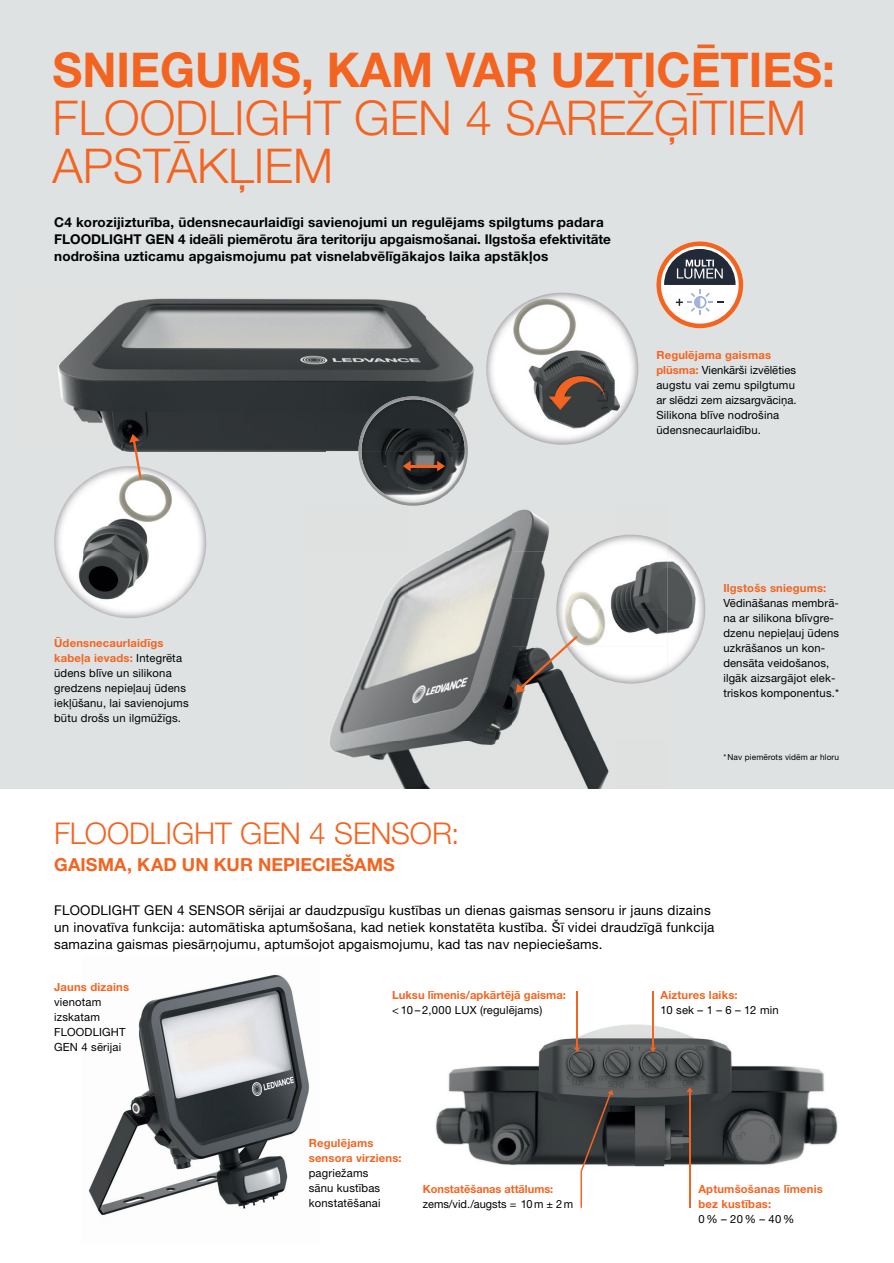
<style>
.page{position:relative;width:894px;height:1263px;background:#fff}
.page>*{position:absolute;margin:0;border:0;box-sizing:border-box;transform-origin:0 0}
.t1{font:300 48px/48px "Helvetica Neue LT Pro";color:#f36421}
.t2{font:700 48px "Helvetica Neue LT Pro";color:#f36421;scale:.96 1}
.t3{font:300 30px "Helvetica Neue LT Pro";letter-spacing:-.005em;color:#f36421}
.t4{font:700 18px "Helvetica Neue LT Pro";letter-spacing:.005em;color:#f36421}
.t5{font:13.5px/17px "Helvetica Neue LT Pro";letter-spacing:.015em;color:#000002}
.t6{font:700 13.5px/17px "Helvetica Neue LT Pro";letter-spacing:.015em;color:#000002}
.t7{font:11.25px/15px "Helvetica Neue LT Pro";letter-spacing:.015em;color:#000002}
.t8{font:700 11.25px/15px "Helvetica Neue LT Pro";letter-spacing:.015em;color:#f36421}
.t9{font:8.25px "Helvetica Neue LT Pro";letter-spacing:.015em;color:#000002}
.s1{font-weight:700;color:#f36421}
</style>
<div class="page">
<div style="left:0;top:0;width:893px;height:788px;background:#dfe2e2"></div>
<img style="left:449px;top:509px;width:100px;height:42px">
<img style="left:386px;top:551px;width:159px;height:48px">
<img style="left:367px;top:599px;width:172px;height:47px">
<img style="left:330px;top:646px;width:265px;height:95px">
<img style="left:624px;top:683px;width:14px;height:1px">
<img style="left:330px;top:741px;width:279px;height:47px">
<img style="left:88px;top:974px;width:222px;height:242px">
<img style="left:58px;top:298px;width:416px;height:153px">
<img style="left:54px;top:466px;width:152px;height:152px;border-radius:76px">
<img style="left:486px;top:293px;width:152px;height:101px">
<img style="left:490px;top:394px;width:144px;height:51px">
<img style="left:667px;top:608px;width:38px;height:66px">
<img style="left:566px;top:535px;width:101px;height:37px">
<img style="left:556px;top:572px;width:111px;height:74px">
<img style="left:577px;top:646px;width:90px;height:37px">
<img style="left:358px;top:396px;width:110px;height:108px">
<img style="left:400px;top:504px;width:26px;height:2px">
<img style="left:361px;top:451px;width:104px;height:52px">
<hr style="left:406px;top:465px;width:36px;height:2px;background:#f36421">
<svg style="left:437px;top:461px;width:8px;height:10px"></svg>
<svg style="left:403px;top:461px;width:7px;height:10px"></svg>
<svg style="left:656px;top:241px;width:87px;height:87px"></svg>
<svg style="left:548px;top:376px;width:57px;height:34px;background:#664637"></svg>
<svg style="left:516px;top:635px;width:61px;height:58px"></svg>
<svg style="left:129px;top:434px;width:13px;height:45px"></svg>
<img style="left:435px;top:1009px;width:403px;height:170px">
<svg style="left:686px;top:1087px;width:7px;height:5px"></svg>
<svg style="left:649px;top:1047px;width:7px;height:5px"></svg>
<hr style="left:689px;top:1089px;width:1px;height:119px;background:#f36421">
<hr style="left:652px;top:991px;width:1px;height:57px;background:#f36421">
<svg style="left:574px;top:1047px;width:6px;height:5px"></svg>
<hr style="left:576px;top:991px;width:1px;height:57px;background:#f36421">
<svg style="left:580px;top:1089px;width:33px;height:118px"></svg>
<h1 class="t2" style="left:53px;top:40px;width:816px">SNIEGUMS, KAM VAR UZTICĒTIES:</h1>
<h1 class="t1" style="left:53px;top:93px;width:755px">FLOODLIGHT GEN 4 SAREŽĢĪTIEM<br>APSTĀKĻIEM</h1>
<p class="t6" style="left:54px;top:213px;width:558px">C4 korozijizturība, ūdensnecaurlaidīgi savienojumi un regulējams spilgtums padara<br>FLOODLIGHT GEN 4 ideāli piemērotu āra teritoriju apgaismošanai. Ilgstoša efektivitāte nodrošina uzticamu apgaismojumu pat visnelabvēlīgākajos laika apstākļos</p>
<p class="t7" style="left:656px;top:347px;width:142px"><span class="s1">Regulējama gaismas plūsma:</span> Vienkārši izvēlēties augstu vai zemu spilgtumu ar slēdzi zem aizsargvāciņa.<br>Silikona blīve nodrošina ūdensnecaurlaidību.</p>
<p class="t7" style="left:54px;top:635px;width:136px"><span class="s1">Ūdensnecaurlaidīgs kabeļa ievads:</span> Integrēta ūdens blīve un silikona gredzens nepieļauj ūdens iekļūšanu, lai savienojums būtu drošs un ilgmūžīgs.</p>
<h2 class="t3" style="left:54px;top:815px;width:407px">FLOODLIGHT GEN 4 SENSOR:</h2>
<h3 class="t4" style="left:54px;top:853px;width:342px">GAISMA, KAD UN KUR NEPIECIEŠAMS</h3>
<p class="t8" style="left:723px;top:580px;width:105px">Ilgstošs sniegums:</p>
<p class="t7" style="left:723px;top:595px;width:117px">Vēdināšanas membrā&shy;na ar silikona blīvgre&shy;dzenu nepieļauj ūdens uzkrāšanos un kon&shy;densāta veidošanos, ilgāk aizsargājot elek&shy;triskos komponentus.*</p>
<p class="t9" style="left:723px;top:752px;width:117px">* Nav piemērots vidēm ar hloru</p>
<p class="t5" style="left:54px;top:901px;width:661px">FLOODLIGHT GEN 4 SENSOR sērijai ar daudzpusīgu kustības un dienas gaismas sensoru ir jauns dizains un inovatīva funkcija: automātiska aptumšošana, kad netiek konstatēta kustība. Šī videi draudzīgā funkcija samazina gaismas piesārņojumu, aptumšojot apgaismojumu, kad tas nav nepieciešams.</p>
<p class="t8" style="left:54px;top:978px;width:76px">Jauns dizains</p>
<p class="t7" style="left:54px;top:994px;width:73px">vienotam izskatam<br>FLOODLIGHT<br>GEN 4 sērijai</p>
<p class="t8" style="left:392px;top:987px;width:175px">Luksu līmenis/apkārtējā gaisma:</p>
<p class="t7" style="left:392px;top:1003px;width:152px">&lt; 10 – 2,000 LUX (regulējams)</p>
<p class="t8" style="left:309px;top:1135px;width:94px">Regulējams sensora virziens:</p>
<p class="t7" style="left:309px;top:1165px;width:73px">pagriežams sānu kustības konstatēšanai</p>
<p class="t8" style="left:423px;top:1181px;width:132px">Konstatēšanas attālums:</p>
<p class="t7" style="left:423px;top:1196px;width:152px">zems/vid./augsts = 10 m ± 2 m</p>
<p class="t8" style="left:660px;top:987px;width:79px">Aiztures laiks:</p>
<p class="t7" style="left:660px;top:1003px;width:120px">10 sek – 1 – 6 – 12 min</p>
<p class="t8" style="left:698px;top:1181px;width:126px">Aptumšošanas līmenis bez kustības:</p>
<p class="t7" style="left:698px;top:1211px;width:97px">0 % – 20 % – 40 %</p>
</div>
